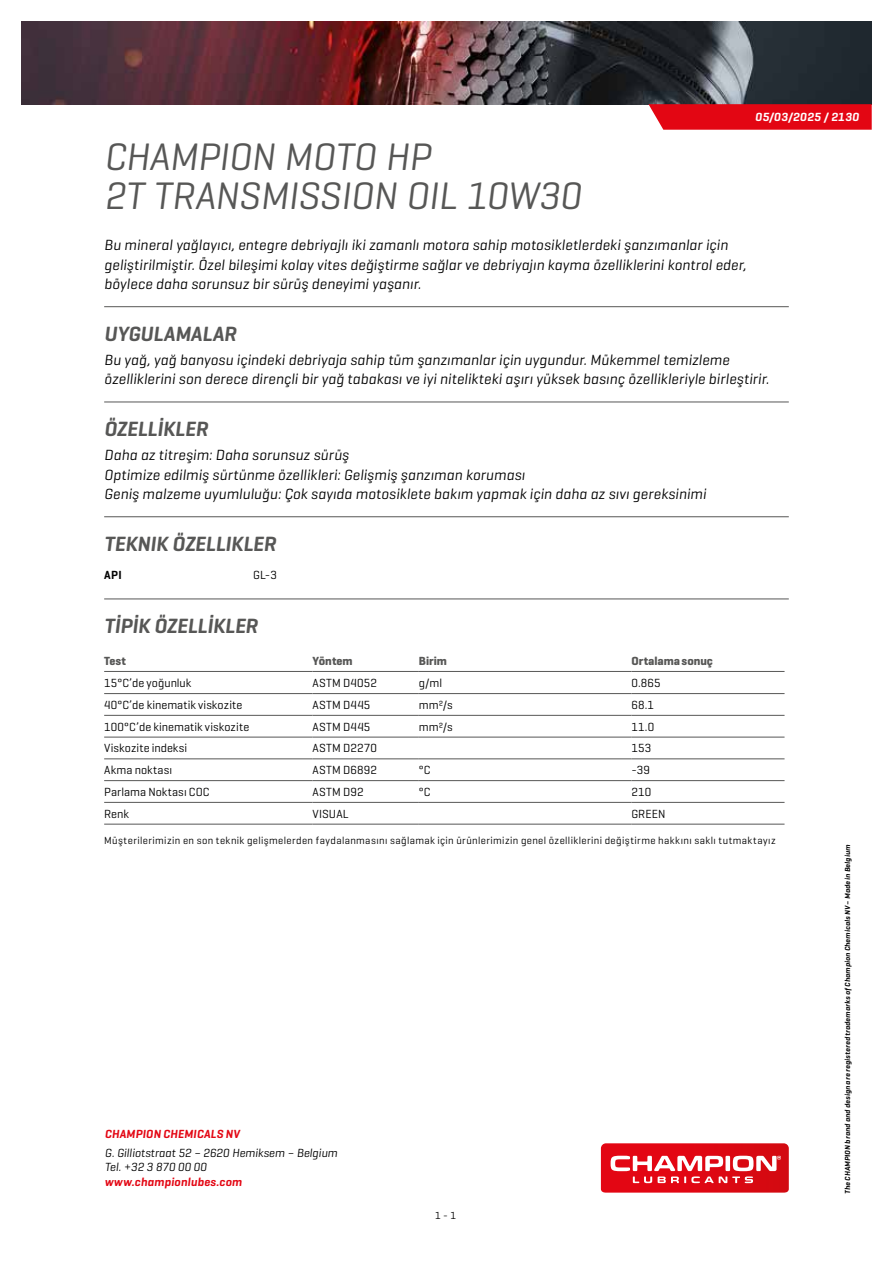
<style>
.page{position:relative;width:893px;height:1263px;background:#fff}
.page>*{position:absolute;margin:0;border:0;box-sizing:border-box;transform-origin:0 0}
.t1{font:italic 39px/39px "Geogrotesque";letter-spacing:-.005em;color:#575756}
.t2{font:italic 600 21px "Geogrotesque";letter-spacing:-.005em;color:#575756}
.t3{font:italic 15px/19.5px "Geogrotesque";letter-spacing:.01em;color:#000}
.t4{font:12px "Geogrotesque";letter-spacing:.01em;color:#000}
.t5{font:italic 12px/14.4px "Geogrotesque";color:#000}
.t6{font:italic 600 12px "Geogrotesque";letter-spacing:.015em;color:#e30613}
.t7{font:700 12px "Geogrotesque";letter-spacing:-.005em;color:#575756}
.t8{font:italic 600 12px "Geogrotesque";letter-spacing:.035em;color:#fff}
.t9{font:600 12px "Geogrotesque";color:#000}
.t10{font:10.5px "Geogrotesque";letter-spacing:.035em;color:#000}
.t11{font:italic 600 7.5px "Geogrotesque";letter-spacing:.025em;color:#000}
</style>
<div class="page">
<svg style="left:601px;top:1143px;width:188px;height:49px;background:#e43740"></svg>
<img style="left:21px;top:21px;width:851px;height:83px">
<svg style="left:648px;top:104px;width:224px;height:26px;background:#e3121e"></svg>
<hr style="left:104px;top:306px;width:685px;height:1px;background:#575756">
<hr style="left:104px;top:402px;width:685px;height:1px;background:#575756">
<hr style="left:104px;top:516px;width:685px;height:1px;background:#575756">
<hr style="left:104px;top:598px;width:685px;height:1px;background:#575756">
<hr style="left:104px;top:671px;width:209px;height:1px;background:#575756">
<hr style="left:313px;top:671px;width:106px;height:1px;background:#575756">
<hr style="left:419px;top:671px;width:212px;height:1px;background:#575756">
<hr style="left:631px;top:671px;width:153px;height:1px;background:#575756">
<hr style="left:104px;top:693px;width:209px;height:1px;background:#575756">
<hr style="left:313px;top:693px;width:106px;height:1px;background:#575756">
<hr style="left:419px;top:693px;width:212px;height:1px;background:#575756">
<hr style="left:631px;top:693px;width:153px;height:1px;background:#575756">
<hr style="left:104px;top:715px;width:209px;height:1px;background:#575756">
<hr style="left:313px;top:715px;width:106px;height:1px;background:#575756">
<hr style="left:419px;top:715px;width:212px;height:1px;background:#575756">
<hr style="left:631px;top:715px;width:153px;height:1px;background:#575756">
<hr style="left:104px;top:737px;width:209px;height:1px;background:#575756">
<hr style="left:313px;top:737px;width:106px;height:1px;background:#575756">
<hr style="left:419px;top:737px;width:212px;height:1px;background:#575756">
<hr style="left:631px;top:737px;width:153px;height:1px;background:#575756">
<hr style="left:104px;top:758px;width:209px;height:1px;background:#575756">
<hr style="left:313px;top:758px;width:106px;height:1px;background:#575756">
<hr style="left:419px;top:758px;width:212px;height:1px;background:#575756">
<hr style="left:631px;top:758px;width:153px;height:1px;background:#575756">
<hr style="left:104px;top:780px;width:209px;height:1px;background:#575756">
<hr style="left:313px;top:780px;width:106px;height:1px;background:#575756">
<hr style="left:419px;top:780px;width:212px;height:1px;background:#575756">
<hr style="left:631px;top:780px;width:153px;height:1px;background:#575756">
<hr style="left:104px;top:802px;width:209px;height:1px;background:#575756">
<hr style="left:313px;top:802px;width:106px;height:1px;background:#575756">
<hr style="left:419px;top:802px;width:212px;height:1px;background:#575756">
<hr style="left:631px;top:802px;width:153px;height:1px;background:#575756">
<hr style="left:104px;top:824px;width:209px;height:1px;background:#575756">
<hr style="left:313px;top:824px;width:106px;height:1px;background:#575756">
<hr style="left:419px;top:824px;width:212px;height:1px;background:#575756">
<hr style="left:631px;top:824px;width:153px;height:1px;background:#575756">
<p class="t8" style="left:755px;top:110px;width:105px">05/03/2025 / 2130</p>
<h1 class="t1" style="left:104px;top:136px;width:478px">CHAMPION MOTO HP<br>2T TRANSMISSION OIL 10W30</h1>
<p class="t3" style="left:104px;top:235px;width:644px">Bu mineral yağlayıcı, entegre debriyajlı iki zamanlı motora sahip motosikletlerdeki şanzımanlar için geliştirilmiştir. Özel bileşimi kolay vites değiştirme sağlar ve debriyajın kayma özelliklerini kontrol eder, böylece daha sorunsuz bir sürüş deneyimi yaşanır.</p>
<h2 class="t2" style="left:104px;top:321px;width:134px">UYGULAMALAR</h2>
<p class="t3" style="left:104px;top:349px;width:666px">Bu yağ, yağ banyosu içindeki debriyaja sahip tüm şanzımanlar için uygundur. Mükemmel temizleme özelliklerini son derece dirençli bir yağ tabakası ve iyi nitelikteki aşırı yüksek basınç özellikleriyle birleştirir.</p>
<h2 class="t2" style="left:104px;top:416px;width:105px">ÖZELLİKLER</h2>
<p class="t3" style="left:104px;top:445px;width:604px">Daha az titreşim: Daha sorunsuz sürüş<br>Optimize edilmiş sürtünme özellikleri: Gelişmiş şanzıman koruması<br>Geniş malzeme uyumluluğu: Çok sayıda motosiklete bakım yapmak için daha az sıvı gereksinimi</p>
<h2 class="t2" style="left:104px;top:531px;width:173px">TEKNIK ÖZELLIKLER</h2>
<p class="t9" style="left:104px;top:567px;width:19px">API</p>
<p class="t4" style="left:253px;top:567px;width:25px">GL-3</p>
<h2 class="t2" style="left:104px;top:613px;width:155px">TİPİK ÖZELLİKLER</h2>
<p class="t7" style="left:104px;top:653px;width:23px">Test</p>
<p class="t7" style="left:313px;top:653px;width:42px">Yöntem</p>
<p class="t7" style="left:419px;top:653px;width:29px">Birim</p>
<p class="t7" style="left:631px;top:653px;width:83px">Ortalama sonuç</p>
<p class="t4" style="left:104px;top:676px;width:89px">15°C’de yoğunluk</p>
<p class="t4" style="left:313px;top:676px;width:66px">ASTM D4052</p>
<p class="t4" style="left:419px;top:676px;width:25px">g/ml</p>
<p class="t4" style="left:631px;top:676px;width:31px">0.865</p>
<p class="t4" style="left:104px;top:697px;width:140px">40°C’de kinematik viskozite</p>
<p class="t4" style="left:313px;top:697px;width:59px">ASTM D445</p>
<p class="t4" style="left:419px;top:697px;width:35px">mm²/s</p>
<p class="t4" style="left:631px;top:697px;width:24px">68.1</p>
<p class="t4" style="left:104px;top:719px;width:147px">100°C’de kinematik viskozite</p>
<p class="t4" style="left:313px;top:719px;width:59px">ASTM D445</p>
<p class="t4" style="left:419px;top:719px;width:35px">mm²/s</p>
<p class="t4" style="left:631px;top:719px;width:24px">11.0</p>
<p class="t4" style="left:104px;top:741px;width:84px">Viskozite indeksi</p>
<p class="t4" style="left:313px;top:741px;width:66px">ASTM D2270</p>
<p class="t4" style="left:631px;top:741px;width:21px">153</p>
<p class="t4" style="left:104px;top:763px;width:69px">Akma noktası</p>
<p class="t4" style="left:313px;top:763px;width:66px">ASTM D6892</p>
<p class="t4" style="left:419px;top:763px;width:13px">°C</p>
<p class="t4" style="left:631px;top:763px;width:20px">-39</p>
<p class="t4" style="left:104px;top:784px;width:107px">Parlama Noktası COC</p>
<p class="t4" style="left:313px;top:784px;width:53px">ASTM D92</p>
<p class="t4" style="left:419px;top:784px;width:13px">°C</p>
<p class="t4" style="left:631px;top:784px;width:21px">210</p>
<p class="t4" style="left:104px;top:806px;width:26px">Renk</p>
<p class="t4" style="left:313px;top:806px;width:38px">VISUAL</p>
<p class="t4" style="left:631px;top:806px;width:36px">GREEN</p>
<p class="t10" style="left:104px;top:834px;width:673px">Müşterilerimizin en son teknik gelişmelerden faydalanmasını sağlamak için ürünlerimizin genel özelliklerini değiştirme hakkını saklı tutmaktayız</p>
<p class="t6" style="left:105px;top:1126px;width:136px">CHAMPION CHEMICALS NV</p>
<p class="t5" style="left:105px;top:1145px;width:234px">G. Gilliotstraat 52 – 2620 Hemiksem – Belgium<br>Tel. +32 3 870 00 00</p>
<p class="t6" style="left:105px;top:1174px;width:139px">www.championlubes.com</p>
<p class="t10" style="left:435px;top:1209px;width:23px">1 - 1</p>
<p class="t11" style="left:843px;top:1194px;width:351px;rotate:-90deg">The CHAMPION brand and design are registered trademarks of Champion Chemicals NV – Made in Belgium</p>
</div>
